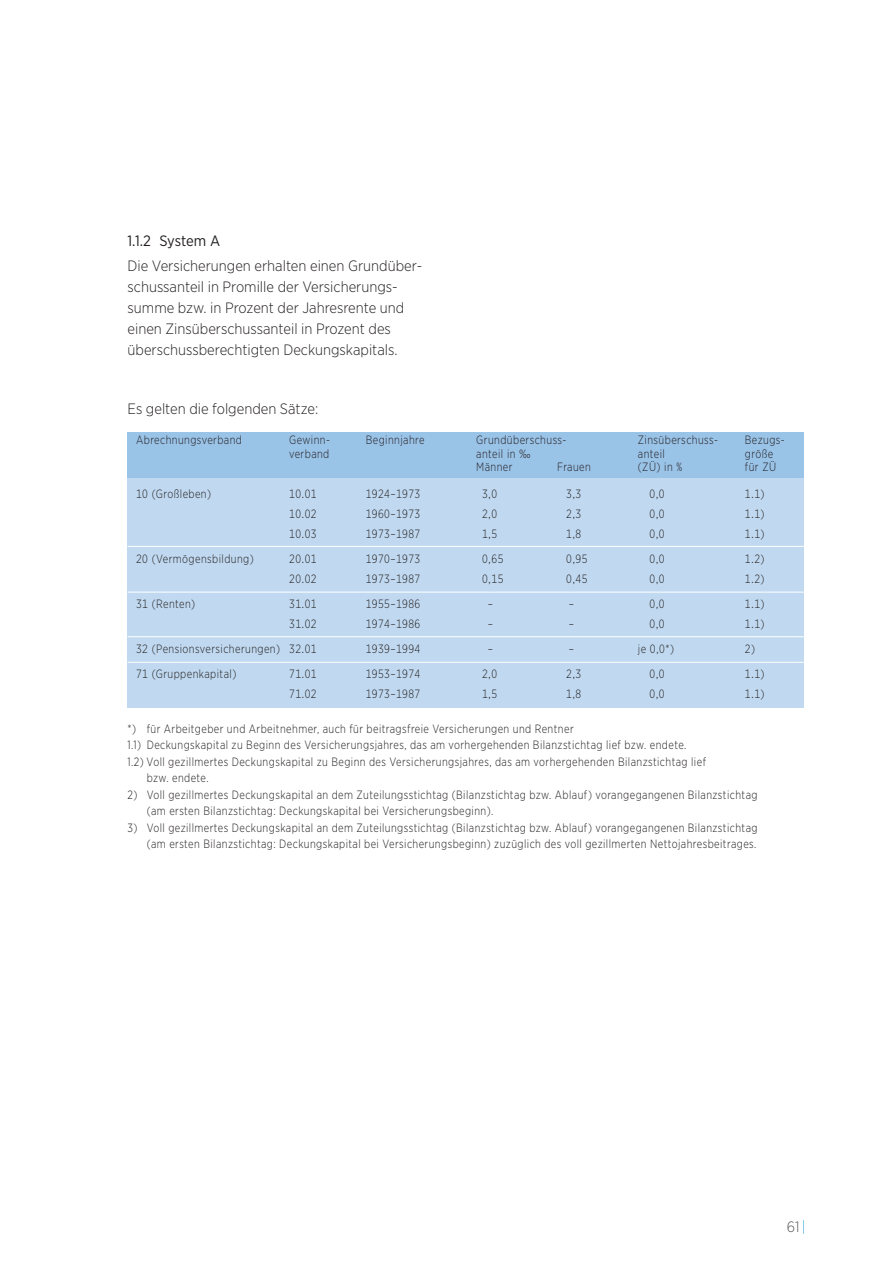
<style>
.page{position:relative;width:893px;height:1263px;background:#fff}
.page>*{position:absolute;margin:0;border:0;box-sizing:border-box;transform-origin:0 0}
.t1{font:300 15px/21px "Gotham Narrow";color:#231f20}
.t2{font:15px "Gotham Narrow";letter-spacing:-.015em;color:#231f20}
.t3{font:300 15px "Gotham Narrow";color:#57585a}
.t4{font:300 12px/16.5px "Gotham Narrow";letter-spacing:.04em;color:#231f20;scale:.9 1}
.s1{color:#1d99d6}
</style>
<div class="page">
<div style="left:128px;top:432px;width:676px;height:46px;background:#9ac3e8"></div>
<div style="left:128px;top:478px;width:676px;height:230px;background:#c0d9f0"></div>
<hr style="left:128px;top:546px;width:676px;height:1px;background:#fff">
<hr style="left:128px;top:592px;width:676px;height:1px;background:#fff">
<hr style="left:128px;top:636px;width:676px;height:1px;background:#fff">
<hr style="left:128px;top:662px;width:676px;height:1px;background:#fff">
<p class="t2" style="left:128px;top:235px;width:94px">1.1.2 System A</p>
<p class="t1" style="left:128px;top:256px;width:296px">Die Versicherungen erhalten einen Grundüber&shy;schussanteil in Promille der Versicherungs&shy;summe bzw. in Prozent der Jahresrente und einen Zinsüberschussanteil in Prozent des überschussberechtigten Deckungskapitals.</p>
<p class="t1" style="left:128px;top:399px;width:192px">Es gelten die folgenden Sätze:</p>
<p class="t4" style="left:136px;top:433px;width:119px">Abrechnungsverband</p>
<p class="t4" style="left:289px;top:433px;width:47px">Gewinn-</p>
<p class="t4" style="left:366px;top:433px;width:67px">Beginnjahre</p>
<p class="t4" style="left:476px;top:433px;width:102px">Grundüberschuss-</p>
<p class="t4" style="left:638px;top:433px;width:91px">Zinsüberschuss-</p>
<p class="t4" style="left:745px;top:433px;width:46px">Bezugs-</p>
<p class="t4" style="left:289px;top:446px;width:46px">verband</p>
<p class="t4" style="left:476px;top:446px;width:62px">anteil in ‰</p>
<p class="t4" style="left:638px;top:446px;width:32px">anteil</p>
<p class="t4" style="left:745px;top:446px;width:33px">größe</p>
<p class="t4" style="left:476px;top:460px;width:42px">Männer</p>
<p class="t4" style="left:557px;top:460px;width:39px">Frauen</p>
<p class="t4" style="left:638px;top:460px;width:51px">(ZÜ) in %</p>
<p class="t4" style="left:745px;top:460px;width:36px">für ZÜ</p>
<p class="t4" style="left:136px;top:486px;width:85px">10 (Großleben)</p>
<p class="t4" style="left:289px;top:486px;width:32px">10.01</p>
<p class="t4" style="left:366px;top:486px;width:62px">1924–1973</p>
<p class="t4" style="left:482px;top:486px;width:18px">3,0</p>
<p class="t4" style="left:566px;top:486px;width:18px">3,3</p>
<p class="t4" style="left:649px;top:486px;width:18px">0,0</p>
<p class="t4" style="left:745px;top:486px;width:23px">1.1)</p>
<p class="t4" style="left:289px;top:506px;width:32px">10.02</p>
<p class="t4" style="left:366px;top:506px;width:62px">1960–1973</p>
<p class="t4" style="left:482px;top:506px;width:18px">2,0</p>
<p class="t4" style="left:566px;top:506px;width:18px">2,3</p>
<p class="t4" style="left:649px;top:506px;width:18px">0,0</p>
<p class="t4" style="left:745px;top:506px;width:23px">1.1)</p>
<p class="t4" style="left:289px;top:526px;width:32px">10.03</p>
<p class="t4" style="left:366px;top:526px;width:62px">1973–1987</p>
<p class="t4" style="left:482px;top:526px;width:18px">1,5</p>
<p class="t4" style="left:566px;top:526px;width:18px">1,8</p>
<p class="t4" style="left:649px;top:526px;width:18px">0,0</p>
<p class="t4" style="left:745px;top:526px;width:23px">1.1)</p>
<p class="t4" style="left:136px;top:551px;width:132px">20 (Vermögensbildung)</p>
<p class="t4" style="left:289px;top:551px;width:32px">20.01</p>
<p class="t4" style="left:366px;top:551px;width:62px">1970–1973</p>
<p class="t4" style="left:482px;top:551px;width:25px">0,65</p>
<p class="t4" style="left:566px;top:551px;width:25px">0,95</p>
<p class="t4" style="left:649px;top:551px;width:18px">0,0</p>
<p class="t4" style="left:745px;top:551px;width:23px">1.2)</p>
<p class="t4" style="left:289px;top:571px;width:32px">20.02</p>
<p class="t4" style="left:366px;top:571px;width:62px">1973–1987</p>
<p class="t4" style="left:482px;top:571px;width:25px">0,15</p>
<p class="t4" style="left:566px;top:571px;width:25px">0,45</p>
<p class="t4" style="left:649px;top:571px;width:18px">0,0</p>
<p class="t4" style="left:745px;top:571px;width:23px">1.2)</p>
<p class="t4" style="left:136px;top:596px;width:67px">31 (Renten)</p>
<p class="t4" style="left:289px;top:596px;width:32px">31.01</p>
<p class="t4" style="left:366px;top:596px;width:62px">1955–1986</p>
<p class="t4" style="left:488px;top:596px;width:7px">–</p>
<p class="t4" style="left:569px;top:596px;width:7px">–</p>
<p class="t4" style="left:649px;top:596px;width:18px">0,0</p>
<p class="t4" style="left:745px;top:596px;width:23px">1.1)</p>
<p class="t4" style="left:289px;top:616px;width:32px">31.02</p>
<p class="t4" style="left:366px;top:616px;width:62px">1974–1986</p>
<p class="t4" style="left:488px;top:616px;width:7px">–</p>
<p class="t4" style="left:569px;top:616px;width:7px">–</p>
<p class="t4" style="left:649px;top:616px;width:18px">0,0</p>
<p class="t4" style="left:745px;top:616px;width:23px">1.1)</p>
<p class="t4" style="left:136px;top:641px;width:202px">32 (Pensionsversicherungen) 32.01</p>
<p class="t4" style="left:366px;top:641px;width:62px">1939–1994</p>
<p class="t4" style="left:488px;top:641px;width:7px">–</p>
<p class="t4" style="left:569px;top:641px;width:7px">–</p>
<p class="t4" style="left:638px;top:641px;width:42px">je 0,0*)</p>
<p class="t4" style="left:745px;top:641px;width:13px">2)</p>
<p class="t4" style="left:136px;top:666px;width:113px">71 (Gruppenkapital)</p>
<p class="t4" style="left:289px;top:666px;width:32px">71.01</p>
<p class="t4" style="left:366px;top:666px;width:62px">1953–1974</p>
<p class="t4" style="left:482px;top:666px;width:18px">2,0</p>
<p class="t4" style="left:566px;top:666px;width:18px">2,3</p>
<p class="t4" style="left:649px;top:666px;width:18px">0,0</p>
<p class="t4" style="left:745px;top:666px;width:23px">1.1)</p>
<p class="t4" style="left:289px;top:686px;width:32px">71.02</p>
<p class="t4" style="left:366px;top:686px;width:62px">1973–1987</p>
<p class="t4" style="left:482px;top:686px;width:18px">1,5</p>
<p class="t4" style="left:566px;top:686px;width:18px">1,8</p>
<p class="t4" style="left:649px;top:686px;width:18px">0,0</p>
<p class="t4" style="left:745px;top:686px;width:23px">1.1)</p>
<p class="t4" style="left:128px;top:721px;width:497px">*) für Arbeitgeber und Arbeitnehmer, auch für beitragsfreie Versicherungen und Rentner</p>
<p class="t4" style="left:128px;top:738px;width:622px">1.1) Deckungskapital zu Beginn des Versicherungsjahres, das am vorhergehenden Bilanzstichtag lief bzw. endete.</p>
<p class="t4" style="left:128px;top:754px;width:644px">1.2) Voll gezillmertes Deckungskapital zu Beginn des Versicherungsjahres, das am vorhergehenden Bilanzstichtag lief</p>
<p class="t4" style="left:147px;top:771px;width:70px">bzw. endete.</p>
<p class="t4" style="left:147px;top:787px;width:680px;text-indent:-19px">2) Voll gezillmertes Deckungskapital an dem Zuteilungsstichtag (Bilanzstichtag bzw. Ablauf) vorangegangenen Bilanzstichtag (am ersten Bilanzstichtag: Deckungskapital bei Versicherungsbeginn).</p>
<p class="t4" style="left:128px;top:820px;width:701px;text-align:right">3) Voll gezillmertes Deckungskapital an dem Zuteilungsstichtag (Bilanzstichtag bzw. Ablauf) vorangegangenen Bilanzstichtag (am ersten Bilanzstichtag: Deckungskapital bei Versicherungsbeginn) zuzüglich des voll gezillmerten Nettojahresbeitrages.</p>
<p class="t3" style="left:787px;top:1222px;width:20px">61<span class="s1">|</span></p>
</div>
